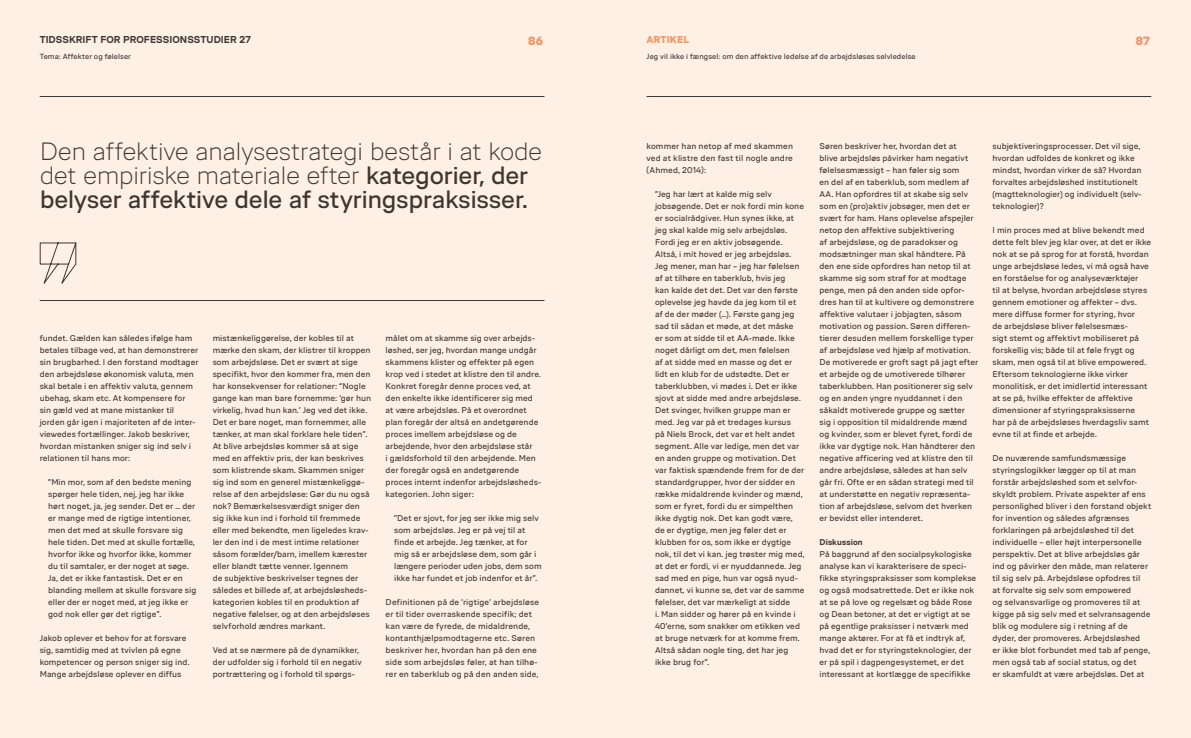
<style>
.page{position:relative;width:1191px;height:738px;background:#fff}
.page>*{position:absolute;margin:0;border:0;box-sizing:border-box;transform-origin:0 0}
.t1{font:300 25px/24px "VIA Type";letter-spacing:-.02em;color:#3d3732}
.t2{font:900 12px "VIA Type";color:#f19869}
.t3{font:700 10px "VIA Type";letter-spacing:.005em;color:#3d3732}
.t4{font:900 10px "VIA Type";letter-spacing:.005em;color:#f19869}
.t5{font:8.4px/12px "VIA Type";letter-spacing:.005em;color:#3d3732}
.t6{font:700 8.4px "VIA Type";letter-spacing:.01em;color:#3d3732}
.t7{font:7.5px "VIA Type";letter-spacing:.01em;color:#3d3732}
.s1{font-weight:400}
</style>
<div class="page">
<div style="left:595px;top:0;width:596px;height:737px;background:#fff0e5"></div>
<div style="left:0;top:0;width:595px;height:737px;background:#fff0e5"></div>
<svg style="left:39px;top:242px;width:38px;height:42px"></svg>
<hr style="left:40px;top:300px;width:504px;height:1px;background:#3d3732">
<hr style="left:646px;top:96px;width:505px;height:1px;background:#3d3732">
<hr style="left:40px;top:96px;width:504px;height:1px;background:#3d3732">
<p class="t3" style="left:40px;top:34px;width:212px">TIDSSKRIFT FOR PROFESSIONSSTUDIER 27</p>
<h2 class="t2" style="left:528px;top:34px;width:17px">86</h2>
<p class="t4" style="left:646px;top:34px;width:44px">ARTIKEL</p>
<h2 class="t2" style="left:1135px;top:34px;width:16px">87</h2>
<p class="t7" style="left:40px;top:52px;width:93px">Tema: Affekter og følelser</p>
<p class="t7" style="left:646px;top:52px;width:271px">Jeg vil ikke i fængsel: om den affektive ledelse af de arbejdsløses selvledelse</p>
<h1 class="t1" style="left:40px;top:139px;width:504px">Den affektive analysestrategi består i at kode det empiriske materiale efter <span class="s1">kategorier, der belyser affektive dele af styringspraksisser.</span></h1>
<p class="t5" style="left:40px;top:331px;width:160px">fundet. Gælden kan således ifølge ham betales tilbage ved, at han demonstrerer sin brugbarhed. I den forstand modtager den arbejdsløse økonomisk valuta, men skal betale i en affektiv valuta, gennem ubehag, skam etc. At kompensere for sin gæld ved at mane mistanker til jorden går igen i majoriteten af de inter&shy;viewedes fortællinger. Jakob beskriver, hvordan mistanken sniger sig ind selv i relationen til hans mor:</p>
<p class="t5" style="left:48px;top:475px;width:150px">”Min mor, som af den bedste mening spørger hele tiden, nej, jeg har ikke hørt noget, ja, jeg sender. Det er … der er mange med de rigtige intentioner, men det med at skulle forsvare sig hele tiden. Det med at skulle fortælle, hvorfor ikke og hvorfor ikke, kommer du til samtaler, er der noget at søge.<br>Ja, det er ikke fantastisk. Det er en blanding mellem at skulle forsvare sig eller der er noget med, at jeg ikke er god nok eller gør det rigtige”.</p>
<p class="t5" style="left:40px;top:631px;width:151px">Jakob oplever et behov for at forsvare sig, samtidig med at tvivlen på egne kompetencer og person sniger sig ind.<br>Mange arbejdsløse oplever en diffus</p>
<p class="t5" style="left:213px;top:331px;width:160px">mistænkeliggørelse, der kobles til at mærke den skam, der klistrer til kroppen som arbejdsløse. Det er svært at sige specifikt, hvor den kommer fra, men den har konsekvenser for relationer: “Nogle gange kan man bare fornemme: ‘gør hun virkelig, hvad hun kan.’ Jeg ved det ikke.<br>Det er bare noget, man fornemmer, alle tænker, at man skal forklare hele tiden”.<br>At blive arbejdsløs kommer så at sige med en affektiv pris, der kan beskrives som klistrende skam. Skammen sniger sig ind som en generel mistænkeliggø&shy;relse af den arbejdsløse: Gør du nu også nok? Bemærkelsesværdigt sniger den sig ikke kun ind i forhold til fremmede eller med bekendte, men ligeledes krav&shy;ler den ind i de mest intime relationer såsom forælder/barn, imellem kærester eller blandt tætte venner. Igennem<br>de subjektive beskrivelser tegnes der således et billede af, at arbejdsløsheds&shy;kategorien kobles til en produktion af negative følelser, og at den arbejdsløses selvforhold ændres markant.</p>
<p class="t5" style="left:213px;top:643px;width:151px">Ved at se nærmere på de dynamikker, der udfolder sig i forhold til en negativ portrættering og i forhold til spørgs-</p>
<p class="t5" style="left:386px;top:331px;width:157px">målet om at skamme sig over arbejds&shy;løshed, ser jeg, hvordan mange undgår skammens klister og effekter på egen krop ved i stedet at klistre den til andre.<br>Konkret foregår denne proces ved, at den enkelte ikke identificerer sig med at være arbejdsløs. På et overordnet plan foregår der altså en andetgørende proces imellem arbejdsløse og de arbejdende, hvor den arbejdsløse står<br>i gældsforhold til den arbejdende. Men der foregår også en andetgørende proces internt indenfor arbejdsløsheds&shy;kategorien. John siger:</p>
<p class="t5" style="left:394px;top:511px;width:149px">”Det er sjovt, for jeg ser ikke mig selv som arbejdsløs. Jeg er på vej til at finde et arbejde. Jeg tænker, at for mig så er arbejdsløse dem, som går i længere perioder uden jobs, dem som ikke har fundet et job indenfor et år”.</p>
<p class="t5" style="left:386px;top:595px;width:155px">Definitionen på de ’rigtige’ arbejdsløse er til tider overraskende specifik; det kan være de fyrede, de midaldrende, kontanthjælpsmodtagerne etc. Søren beskriver her, hvordan han på den ene side som arbejdsløs føler, at han tilhø&shy;rer en taberklub og på den anden side,</p>
<p class="t5" style="left:646px;top:140px;width:148px;text-align:justify">kommer han netop af med skammen ved at klistre den fast til nogle andre (Ahmed, 2014):</p>
<p class="t5" style="left:655px;top:188px;width:151px">”Jeg har lært at kalde mig selv jobsøgende. Det er nok fordi min kone er socialrådgiver. Hun synes ikke, at jeg skal kalde mig selv arbejdsløs.<br>Fordi jeg er en aktiv jobsøgende.<br>Altså, i mit hoved er jeg arbejdsløs.<br>Jeg mener, man har – jeg har følelsen af at tilhøre en taberklub, hvis jeg<br>kan kalde det det. Det var den første oplevelse jeg havde da jeg kom til et af de der møder (…). Første gang jeg sad til sådan et møde, at det måske<br>er som at sidde til et AA-møde. Ikke noget dårligt om det, men følelsen<br>af at sidde med en masse og det er lidt en klub for de udstødte. Det er taberklubben, vi mødes i. Det er ikke sjovt at sidde med andre arbejdsløse.<br>Det svinger, hvilken gruppe man er med. Jeg var på et tredages kursus<br>på Niels Brock, det var et helt andet segment. Alle var ledige, men det var en anden gruppe og motivation. Det var faktisk spændende frem for de der standardgrupper, hvor der sidder en række midaldrende kvinder og mænd, som er fyret, fordi du er simpelthen ikke dygtig nok. Det kan godt være, de er dygtige, men jeg føler det er klubben for os, som ikke er dygtige nok, til det vi kan. jeg trøster mig med, at det er fordi, vi er nyuddannede. Jeg sad med en pige, hun var også nyud&shy;dannet, vi kunne se, det var de samme følelser, det var mærkeligt at sidde<br>i. Man sidder og hører på en kvinde i 40’erne, som snakker om etikken ved at bruge netværk for at komme frem.<br>Altså sådan nogle ting, det har jeg ikke brug for”.</p>
<p class="t5" style="left:819px;top:140px;width:160px">Søren beskriver her, hvordan det at<br>blive arbejdsløs påvirker ham negativt følelsesmæssigt – han føler sig som<br>en del af en taberklub, som medlem af AA. Han opfordres til at skabe sig selv som en (pro)aktiv jobsøger, men det er svært for ham. Hans oplevelse afspejler netop den affektive subjektivering<br>af arbejdsløse, og de paradokser og modsætninger man skal håndtere. På den ene side opfordres han netop til at skamme sig som straf for at modtage penge, men på den anden side opfor&shy;dres han til at kultivere og demonstrere affektive valutaer i jobjagten, såsom motivation og passion. Søren differen&shy;tierer desuden mellem forskellige typer af arbejdsløse ved hjælp af motivation.<br>De motiverede er groft sagt på jagt efter et arbejde og de umotiverede tilhører taberklubben. Han positionerer sig selv og en anden yngre nyuddannet i den såkaldt motiverede gruppe og sætter sig i opposition til midaldrende mænd og kvinder, som er blevet fyret, fordi de ikke var dygtige nok. Han håndterer den negative afficering ved at klistre den til andre arbejdsløse, således at han selv går fri. Ofte er en sådan strategi med til at understøtte en negativ repræsenta&shy;tion af arbejdsløse, selvom det hverken er bevidst eller intenderet.</p>
<p class="t6" style="left:819px;top:537px;width:45px">Diskussion</p>
<p class="t5" style="left:819px;top:548px;width:158px">På baggrund af den socialpsykologiske analyse kan vi karakterisere de speci&shy;fikke styringspraksisser som komplekse og også modsatrettede. Det er ikke nok at se på love og regelsæt og både Rose og Dean betoner, at det er vigtigt at se på egentlige praksisser i netværk med mange aktører. For at få et indtryk af, hvad det er for styringsteknologier, der er på spil i dagpengesystemet, er det interessant at kortlægge de specifikke</p>
<p class="t5" style="left:992px;top:140px;width:150px">subjektiveringsprocesser. Det vil sige, hvordan udfoldes de konkret og ikke mindst, hvordan virker de så? Hvordan forvaltes arbejdsløshed institutionelt (magtteknologier) og individuelt (selv&shy;teknologier)?</p>
<p class="t5" style="left:992px;top:224px;width:160px">I min proces med at blive bekendt med dette felt blev jeg klar over, at det er ikke nok at se på sprog for at forstå, hvordan unge arbejdsløse ledes, vi må også have en forståelse for og analyseværktøjer<br>til at belyse, hvordan arbejdsløse styres gennem emotioner og affekter – dvs. mere diffuse former for styring, hvor<br>de arbejdsløse bliver følelsesmæs-<br>sigt stemt og affektivt mobiliseret på forskellig vis; både til at føle frygt og skam, men også til at blive empowered.<br>Eftersom teknologierne ikke virker monolitisk, er det imidlertid interessant at se på, hvilke effekter de affektive dimensioner af styringspraksisserne<br>har på de arbejdsløses hverdagsliv samt evne til at finde et arbejde.</p>
<p class="t5" style="left:992px;top:452px;width:160px">De nuværende samfundsmæssige styringslogikker lægger op til at man forstår arbejdsløshed som et selvfor&shy;skyldt problem. Private aspekter af ens personlighed bliver i den forstand objekt for invention og således afgrænses forklaringen på arbejdsløshed til det individuelle – eller højt interpersonelle perspektiv. Det at blive arbejdsløs går ind og påvirker den måde, man relaterer til sig selv på. Arbejdsløse opfodres til<br>at forvalte sig selv som empowered<br>og selvansvarlige og promoveres til at kigge på sig selv med et selvransagende blik og modulere sig i retning af de dyder, der promoveres. Arbejdsløshed<br>er ikke blot forbundet med tab af penge, men også tab af social status, og det<br>er skamfuldt at være arbejdsløs. Det at</p>
</div>
